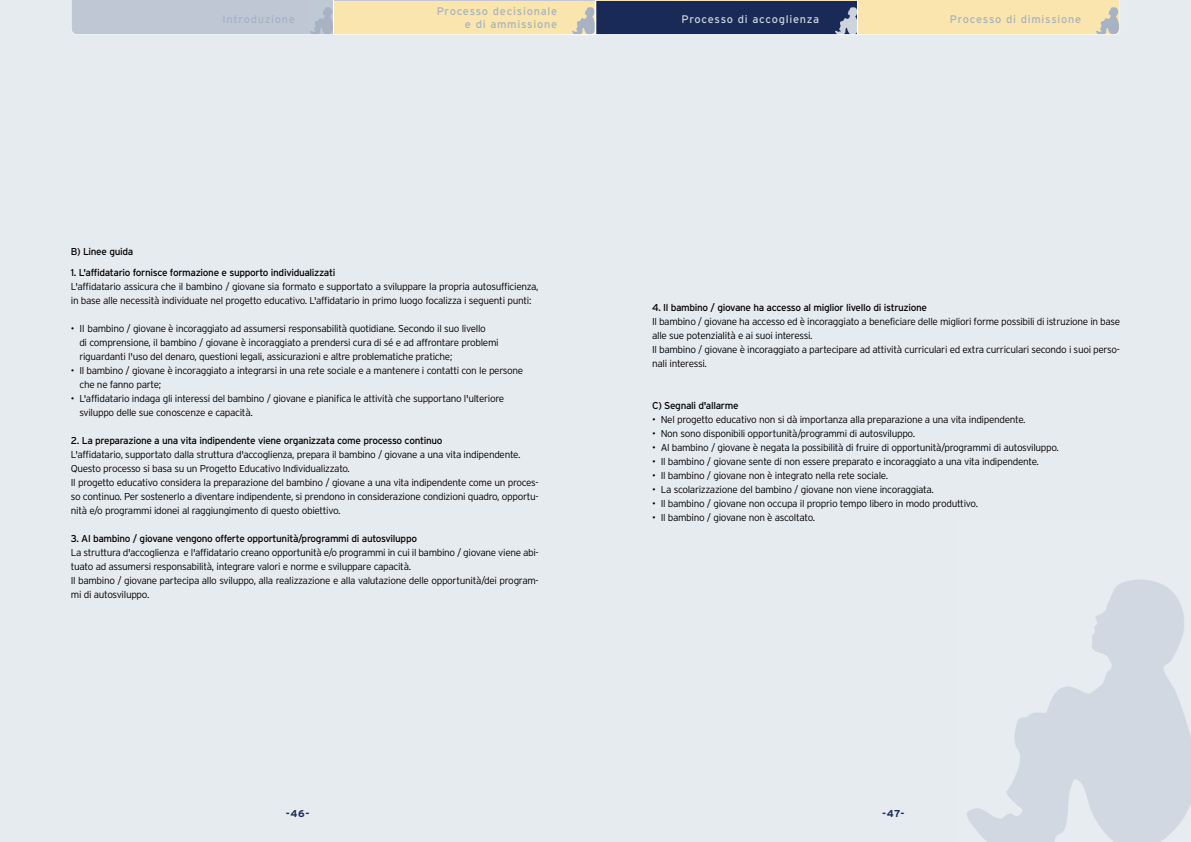
<style>
.page{position:relative;width:1191px;height:842px;background:#fff}
.page>*{position:absolute;margin:0;border:0;box-sizing:border-box;transform-origin:0 0}
.t1{font:11px/13.2px "Interstate";letter-spacing:.065em;color:#a6b2c2;text-align:right}
.t2{font:11px "Interstate";letter-spacing:.065em;color:#cdd4de}
.t3{font:300 10px/14px "Interstate";letter-spacing:-.03em;color:#000}
.t4{font:10px "Interstate";letter-spacing:-.035em;color:#000}
.t5{font:700 10px "Interstate";color:#192a56}
</style>
<div class="page">
<div style="left:0;top:1px;width:1191px;height:841px;background:#e6ebef"></div>
<svg style="left:72px;top:1px;width:1048px;height:34px;background:#b4b1a5"></svg>
<p class="t1" style="left:437px;top:6px;width:122px">Processo decisionale e di ammissione</p>
<p class="t1" style="left:222px;top:13px;width:74px">Introduzione</p>
<p class="t2" style="left:681px;top:15px;width:139px">Processo di accoglienza</p>
<p class="t1" style="left:950px;top:13px;width:133px">Processo di dimissione</p>
<p class="t4" style="left:71px;top:247px;width:64px">B) Linee guida</p>
<p class="t4" style="left:71px;top:268px;width:266px">1. L'affidatario fornisce formazione e supporto individualizzati</p>
<p class="t3" style="left:71px;top:280px;width:469px">L'affidatario assicura che il bambino / giovane sia formato e supportato a sviluppare la propria autosufficienza, in base alle necessità individuate nel progetto educativo. L'affidatario in primo luogo focalizza i seguenti punti:</p>
<p class="t3" style="left:79px;top:322px;width:421px;text-indent:-8px">• Il bambino / giovane è incoraggiato ad assumersi responsabilità quotidiane. Secondo il suo livello<br>di comprensione, il bambino / giovane è incoraggiato a prendersi cura di sé e ad affrontare problemi riguardanti l'uso del denaro, questioni legali, assicurazioni e altre problematiche pratiche;</p>
<p class="t3" style="left:79px;top:364px;width:445px;text-indent:-8px">• Il bambino / giovane è incoraggiato a integrarsi in una rete sociale e a mantenere i contatti con le persone che ne fanno parte;</p>
<p class="t3" style="left:79px;top:392px;width:426px;text-indent:-8px">• L'affidatario indaga gli interessi del bambino / giovane e pianifica le attività che supportano l'ulteriore sviluppo delle sue conoscenze e capacità.</p>
<p class="t4" style="left:71px;top:436px;width:373px">2. La preparazione a una vita indipendente viene organizzata come processo continuo</p>
<p class="t3" style="left:71px;top:448px;width:469px">L'affidatario, supportato dalla struttura d'accoglienza, prepara il bambino / giovane a una vita indipendente.<br>Questo processo si basa su un Progetto Educativo Individualizzato.<br>Il progetto educativo considera la preparazione del bambino / giovane a una vita indipendente come un proces&shy;so continuo. Per sostenerlo a diventare indipendente, si prendono in considerazione condizioni quadro, opportu&shy;nità e/o programmi idonei al raggiungimento di questo obiettivo.</p>
<p class="t4" style="left:71px;top:534px;width:348px">3. Al bambino / giovane vengono offerte opportunità/programmi di autosviluppo</p>
<p class="t3" style="left:71px;top:546px;width:469px">La struttura d'accoglienza e l'affidatario creano opportunità e/o programmi in cui il bambino / giovane viene abi&shy;tuato ad assumersi responsabilità, integrare valori e norme e sviluppare capacità.<br>Il bambino / giovane partecipa allo sviluppo, alla realizzazione e alla valutazione delle opportunità/dei program&shy;mi di autosviluppo.</p>
<p class="t4" style="left:652px;top:304px;width:276px">4. Il bambino / giovane ha accesso al miglior livello di istruzione</p>
<p class="t3" style="left:652px;top:315px;width:469px">Il bambino / giovane ha accesso ed è incoraggiato a beneficiare delle migliori forme possibili di istruzione in base alle sue potenzialità e ai suoi interessi.<br>Il bambino / giovane è incoraggiato a partecipare ad attività curriculari ed extra curriculari secondo i suoi perso&shy;nali interessi.</p>
<p class="t4" style="left:652px;top:402px;width:88px">C) Segnali d'allarme</p>
<p class="t3" style="left:652px;top:413px;width:375px">• Nel progetto educativo non si dà importanza alla preparazione a una vita indipendente.</p>
<p class="t3" style="left:652px;top:427px;width:264px">• Non sono disponibili opportunità/programmi di autosviluppo.</p>
<p class="t3" style="left:652px;top:441px;width:408px">• Al bambino / giovane è negata la possibilità di fruire di opportunità/programmi di autosviluppo.</p>
<p class="t3" style="left:652px;top:455px;width:388px">• Il bambino / giovane sente di non essere preparato e incoraggiato a una vita indipendente.</p>
<p class="t3" style="left:652px;top:469px;width:237px">• Il bambino / giovane non è integrato nella rete sociale.</p>
<p class="t3" style="left:652px;top:483px;width:283px">• La scolarizzazione del bambino / giovane non viene incoraggiata.</p>
<p class="t3" style="left:652px;top:497px;width:327px">• Il bambino / giovane non occupa il proprio tempo libero in modo produttivo.</p>
<p class="t3" style="left:652px;top:511px;width:164px">• Il bambino / giovane non è ascoltato.</p>
<p class="t5" style="left:286px;top:810px;width:25px">-46-</p>
<p class="t5" style="left:882px;top:810px;width:24px">-47-</p>
</div>
